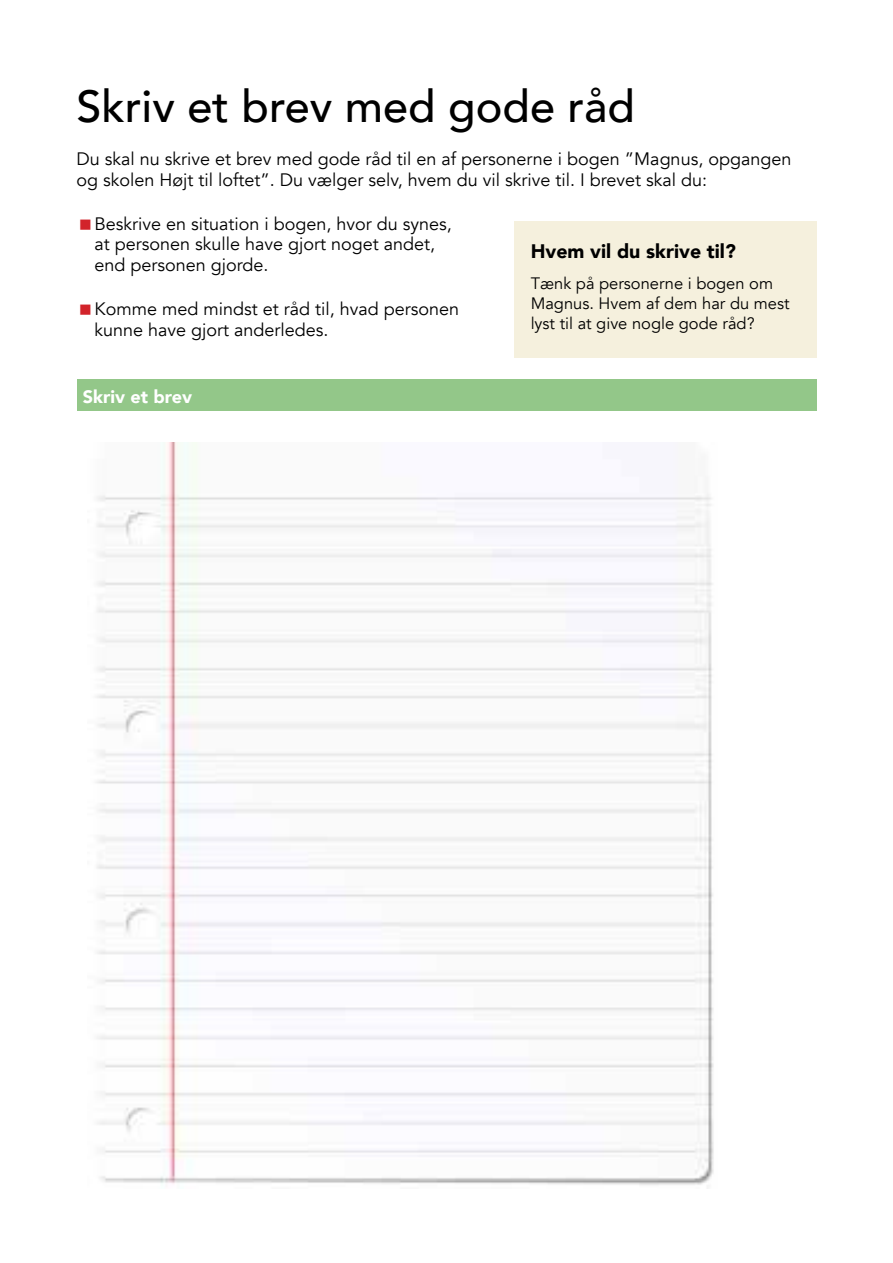
<style>
.page{position:relative;width:893px;height:1263px;background:#fff}
.page>*{position:absolute;margin:0;border:0;box-sizing:border-box;transform-origin:0 0}
.t1{font:500 45px "Avenir";color:#000}
.t2{font:900 19.5px "Avenir";color:#000}
.t3{font:18px/21.6px "Avenir";color:#000}
.t4{font:900 18px "Avenir";color:#fff}
.t5{font:16.5px/19.8px "Avenir";color:#000}
</style>
<div class="page">
<img style="left:96px;top:442px;width:618px;height:743px">
<div style="left:514px;top:221px;width:302px;height:137px;background:#f5f0dd"></div>
<div style="left:77px;top:379px;width:739px;height:32px;background:#93c789"></div>
<h1 class="t1" style="left:77px;top:67px;width:560px">Skriv et brev med gode råd</h1>
<p class="t3" style="left:77px;top:148px;width:716px">Du skal nu skrive et brev med gode råd til en af personerne i bogen ”Magnus, opgangen og skolen Højt til loftet”. Du vælger selv, hvem du vil skrive til. I brevet skal du:</p>
<p class="t3" style="left:95px;top:213px;width:359px">Beskrive en situation i bogen, hvor du synes,</p>
<p class="t2" style="left:531px;top:234px;width:207px">Hvem vil du skrive til?</p>
<p class="t5" style="left:531px;top:274px;width:260px">Tænk på personerne i bogen om<br>Magnus. Hvem af dem har du mest lyst til at give nogle gode råd?</p>
<p class="t3" style="left:95px;top:233px;width:342px">at personen skulle have gjort noget andet, end personen gjorde.</p>
<p class="t3" style="left:95px;top:298px;width:366px">Komme med mindst et råd til, hvad personen kunne have gjort anderledes.</p>
<p class="t4" style="left:83px;top:381px;width:111px">Skriv et brev</p>
</div>
